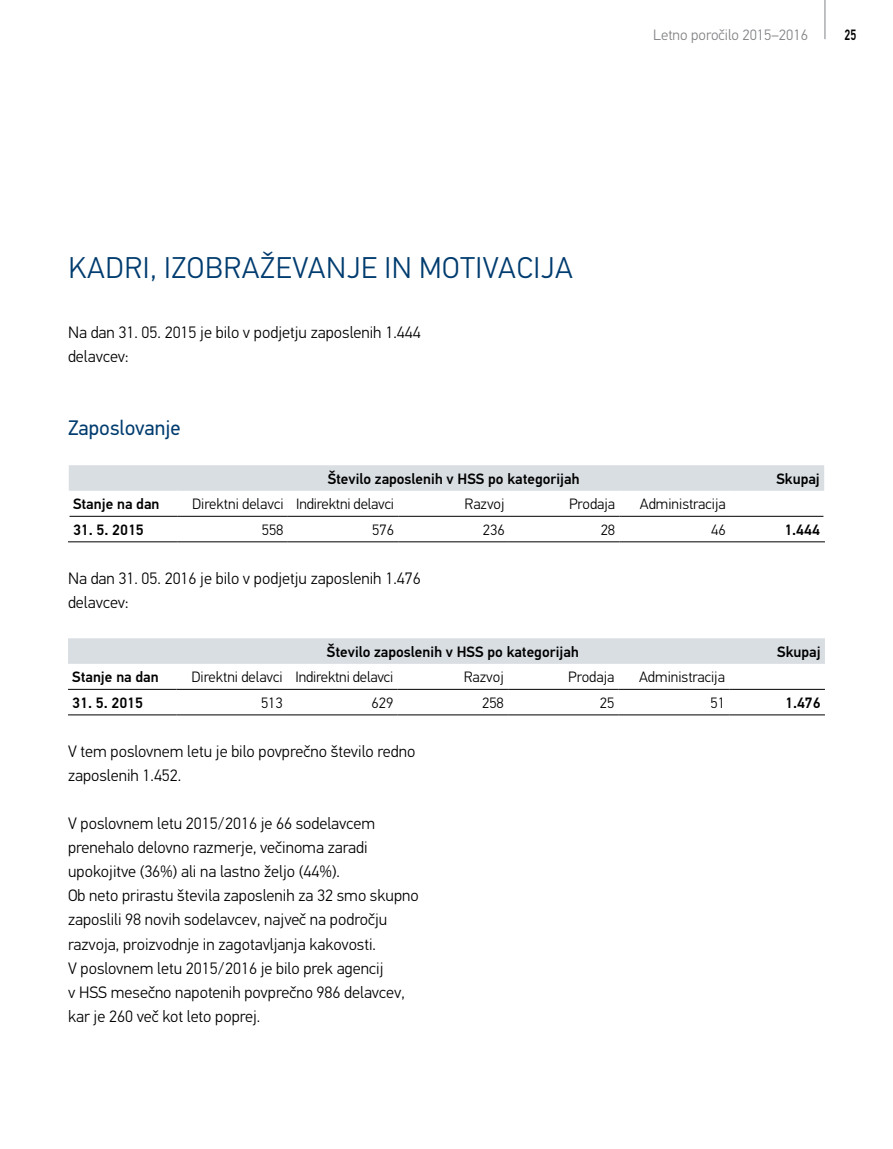
<style>
.page{position:relative;width:893px;height:1149px;background:#fff}
.page>*{position:absolute;margin:0;border:0;box-sizing:border-box;transform-origin:0 0}
.t1{font:300 30px "Hella DIN Universal";letter-spacing:.02em;color:#003c6f}
.t2{font:21px "Hella DIN Universal";color:#003c6f}
.t3{font:300 16.5px/24px "Hella DIN Universal";color:#000}
.t4{font:300 15px "Hella DIN Universal";color:#000}
.t5{font:500 15px "Hella DIN Universal";color:#000}
.t6{font:300 15px "Hella DIN Universal";color:#808285}
.t7{font:500 15px "Hella DIN Universal";color:#000;scale:.75 1}
</style>
<div class="page">
<hr style="left:825px;top:0;width:1px;height:39px;background:#808285">
<svg style="left:69px;top:465px;width:755px;height:52px"></svg>
<hr style="left:729px;top:516px;width:2px;height:25px;background:#fff">
<hr style="left:823px;top:516px;width:2px;height:25px;background:#fff">
<hr style="left:70px;top:515px;width:107px;height:1px;background:#000">
<hr style="left:177px;top:515px;width:111px;height:1px;background:#000">
<hr style="left:288px;top:515px;width:110px;height:1px;background:#000">
<hr style="left:398px;top:515px;width:111px;height:1px;background:#000">
<hr style="left:509px;top:515px;width:110px;height:1px;background:#000">
<hr style="left:619px;top:515px;width:111px;height:1px;background:#000">
<hr style="left:730px;top:515px;width:93px;height:1px;background:#000">
<hr style="left:68px;top:541px;width:109px;height:1px;background:#000">
<hr style="left:177px;top:541px;width:111px;height:1px;background:#000">
<hr style="left:288px;top:541px;width:110px;height:1px;background:#000">
<hr style="left:398px;top:541px;width:111px;height:1px;background:#000">
<hr style="left:509px;top:541px;width:110px;height:1px;background:#000">
<hr style="left:619px;top:541px;width:111px;height:1px;background:#000">
<hr style="left:730px;top:541px;width:95px;height:1px;background:#000">
<div style="left:68px;top:638px;width:757px;height:25px;background:#d9dee3"></div>
<hr style="left:68px;top:688px;width:108px;height:1px;background:#000">
<hr style="left:176px;top:688px;width:111px;height:1px;background:#000">
<hr style="left:287px;top:688px;width:111px;height:1px;background:#000">
<hr style="left:398px;top:688px;width:110px;height:1px;background:#000">
<hr style="left:508px;top:688px;width:111px;height:1px;background:#000">
<hr style="left:619px;top:688px;width:110px;height:1px;background:#000">
<hr style="left:729px;top:688px;width:96px;height:1px;background:#000">
<hr style="left:68px;top:714px;width:108px;height:1px;background:#000">
<hr style="left:176px;top:714px;width:111px;height:1px;background:#000">
<hr style="left:287px;top:714px;width:111px;height:1px;background:#000">
<hr style="left:398px;top:714px;width:110px;height:1px;background:#000">
<hr style="left:508px;top:714px;width:111px;height:1px;background:#000">
<hr style="left:619px;top:714px;width:110px;height:1px;background:#000">
<hr style="left:729px;top:714px;width:96px;height:1px;background:#000">
<p class="t6" style="left:653px;top:26px;width:156px">Letno poročilo 2015–2016</p>
<p class="t7" style="left:844px;top:25px;width:17px">25</p>
<h1 class="t1" style="left:68px;top:249px;width:506px">KADRI, IZOBRAŽEVANJE IN MOTIVACIJA</h1>
<p class="t3" style="left:68px;top:321px;width:354px">Na dan 31. 05. 2015 je bilo v podjetju zaposlenih 1.444 delavcev:</p>
<p class="t2" style="left:68px;top:415px;width:114px">Zaposlovanje</p>
<p class="t5" style="left:328px;top:469px;width:253px">Število zaposlenih v HSS po kategorijah</p>
<p class="t5" style="left:776px;top:469px;width:45px">Skupaj</p>
<p class="t5" style="left:73px;top:494px;width:88px">Stanje na dan</p>
<p class="t4" style="left:192px;top:495px;width:203px">Direktni delavci Indirektni delavci</p>
<p class="t4" style="left:464px;top:495px;width:42px">Razvoj</p>
<p class="t4" style="left:569px;top:495px;width:48px">Prodaja</p>
<p class="t4" style="left:640px;top:495px;width:87px">Administracija</p>
<p class="t5" style="left:73px;top:520px;width:72px">31. 5. 2015</p>
<p class="t4" style="left:262px;top:520px;width:23px">558</p>
<p class="t4" style="left:372px;top:520px;width:23px">576</p>
<p class="t4" style="left:483px;top:520px;width:23px">236</p>
<p class="t4" style="left:601px;top:520px;width:16px">28</p>
<p class="t4" style="left:711px;top:520px;width:16px">46</p>
<p class="t5" style="left:784px;top:520px;width:37px">1.444</p>
<p class="t3" style="left:68px;top:567px;width:354px">Na dan 31. 05. 2016 je bilo v podjetju zaposlenih 1.476 delavcev:</p>
<p class="t5" style="left:327px;top:642px;width:253px">Število zaposlenih v HSS po kategorijah</p>
<p class="t5" style="left:777px;top:642px;width:45px">Skupaj</p>
<p class="t5" style="left:72px;top:667px;width:88px">Stanje na dan</p>
<p class="t4" style="left:191px;top:668px;width:203px">Direktni delavci Indirektni delavci</p>
<p class="t4" style="left:464px;top:668px;width:42px">Razvoj</p>
<p class="t4" style="left:568px;top:668px;width:48px">Prodaja</p>
<p class="t4" style="left:639px;top:668px;width:87px">Administracija</p>
<p class="t5" style="left:72px;top:693px;width:72px">31. 5. 2015</p>
<p class="t4" style="left:261px;top:693px;width:23px">513</p>
<p class="t4" style="left:372px;top:693px;width:23px">629</p>
<p class="t4" style="left:482px;top:693px;width:23px">258</p>
<p class="t4" style="left:600px;top:693px;width:16px">25</p>
<p class="t4" style="left:710px;top:693px;width:16px">51</p>
<p class="t5" style="left:785px;top:693px;width:37px">1.476</p>
<p class="t3" style="left:68px;top:740px;width:349px">V tem poslovnem letu je bilo povprečno število redno zaposlenih 1.452.</p>
<p class="t3" style="left:68px;top:812px;width:352px">V poslovnem letu 2015/2016 je 66 sodelavcem prenehalo delovno razmerje, večinoma zaradi upokojitve (36%) ali na lastno željo (44%).<br>Ob neto prirastu števila zaposlenih za 32 smo skupno zaposlili 98 novih sodelavcev, največ na področju razvoja, proizvodnje in zagotavljanja kakovosti.<br>V poslovnem letu 2015/2016 je bilo prek agencij<br>v HSS mesečno napotenih povprečno 986 delavcev, kar je 260 več kot leto poprej.</p>
</div>
